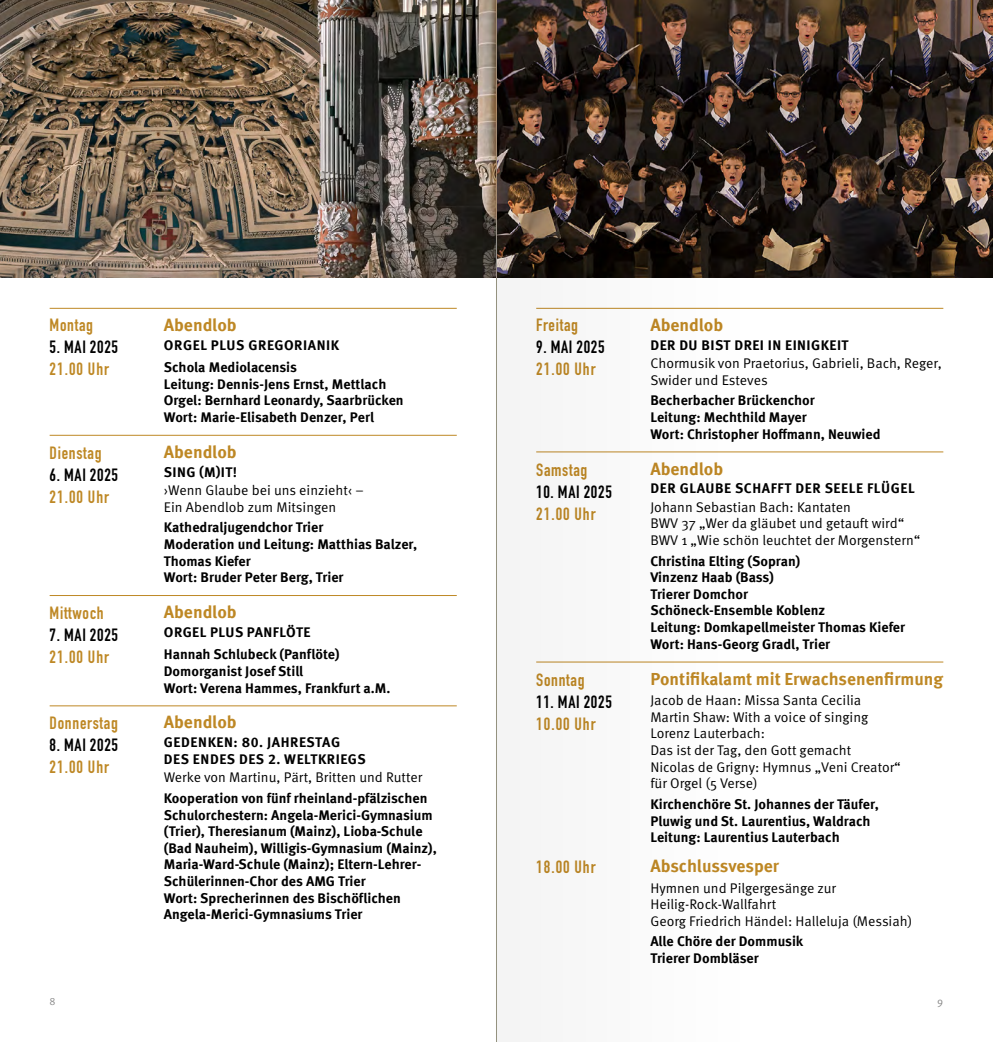
<style>
.page{position:relative;width:993px;height:1042px;background:#fff}
.page>*{position:absolute;margin:0;border:0;box-sizing:border-box;transform-origin:0 0}
.t1{font:700 17.5px "DIN Condensed";letter-spacing:.04em;color:#be8825}
.t2{font:700 17.5px "Meta Pro";color:#be8825}
.t3{font:700 17.5px "DIN Condensed";letter-spacing:.04em;color:#000}
.t4{font:700 14px/16.6px "Meta Pro";color:#000}
.t5{font:14px/16.6px "Meta Pro";color:#000}
.t6{font:700 14px/16.6px "Meta Pro";letter-spacing:.04em;color:#000}
.t7{font:700 14px "Meta Pro";letter-spacing:.03em;color:#000}
.t8{font:10.5px "Meta Pro";color:#878787}
</style>
<div class="page">
<hr style="left:50px;top:308px;width:406px;height:1px;background:#be8825">
<hr style="left:50px;top:435px;width:406px;height:1px;background:#be8825">
<hr style="left:50px;top:595px;width:406px;height:1px;background:#be8825">
<hr style="left:50px;top:705px;width:406px;height:1px;background:#be8825">
<hr style="left:536px;top:308px;width:407px;height:1px;background:#be8825">
<hr style="left:536px;top:452px;width:407px;height:1px;background:#be8825">
<hr style="left:536px;top:662px;width:407px;height:1px;background:#be8825">
<img style="left:759px;top:0;width:233px;height:278px">
<img style="left:0;top:0;width:496px;height:278px">
<svg style="left:496px;top:0;width:263px;height:1042px"></svg>
<p class="t1" style="left:50px;top:313px;width:45px">Montag</p>
<p class="t3" style="left:50px;top:335px;width:70px">5. MAI 2025</p>
<p class="t1" style="left:50px;top:357px;width:61px">21.00 Uhr</p>
<p class="t1" style="left:50px;top:441px;width:53px">Dienstag</p>
<p class="t3" style="left:50px;top:463px;width:70px">6. MAI 2025</p>
<p class="t1" style="left:50px;top:485px;width:61px">21.00 Uhr</p>
<p class="t1" style="left:50px;top:601px;width:55px">Mittwoch</p>
<p class="t3" style="left:50px;top:623px;width:70px">7. MAI 2025</p>
<p class="t1" style="left:50px;top:645px;width:61px">21.00 Uhr</p>
<p class="t1" style="left:50px;top:711px;width:70px">Donnerstag</p>
<p class="t3" style="left:50px;top:733px;width:70px">8. MAI 2025</p>
<p class="t1" style="left:50px;top:755px;width:61px">21.00 Uhr</p>
<p class="t2" style="left:164px;top:311px;width:74px">Abendlob</p>
<p class="t4" style="left:164px;top:333px;width:177px;line-height:22.4px">ORGEL PLUS GREGORIANIK<br>Schola Mediolacensis</p>
<p class="t4" style="left:164px;top:375px;width:241px">Leitung: Dennis-Jens Ernst, Mettlach<br>Orgel: Bernhard Leonardy, Saarbrücken<br>Wort: Marie-Elisabeth Denzer, Perl</p>
<p class="t2" style="left:164px;top:438px;width:74px">Abendlob</p>
<p class="t4" style="left:164px;top:463px;width:75px">SING (M)IT!</p>
<p class="t5" style="left:164px;top:482px;width:201px">›Wenn Glaube bei uns einzieht‹ –<br>Ein Abendlob zum Mitsingen</p>
<p class="t4" style="left:164px;top:518px;width:255px">Kathedraljugendchor Trier<br>Moderation und Leitung: Matthias Balzer,<br>Thomas Kiefer<br>Wort: Bruder Peter Berg, Trier</p>
<p class="t2" style="left:164px;top:598px;width:74px">Abendlob</p>
<p class="t4" style="left:164px;top:620px;width:177px;line-height:22.4px">ORGEL PLUS PANFLÖTE<br>Hannah Schlubeck (Panflöte)</p>
<p class="t4" style="left:164px;top:662px;width:228px">Domorganist Josef Still<br>Wort: Verena Hammes, Frankfurt a.M.</p>
<p class="t2" style="left:164px;top:709px;width:74px">Abendlob</p>
<p class="t6" style="left:164px;top:733px;width:203px">GEDENKEN: 80. JAHRESTAG<br>DES ENDES DES 2. WELTKRIEGS</p>
<p class="t5" style="left:164px;top:769px;width:260px">Werke von Martinu, Pärt, Britten und Rutter</p>
<p class="t4" style="left:164px;top:789px;width:274px">Kooperation von fünf rheinland-pfälzischen Schulorchestern: Angela-Merici-Gymnasium (Trier), Theresianum (Mainz), Lioba-Schule (Bad Nauheim), Willigis-Gymnasium (Mainz), Maria-Ward-Schule (Mainz); Eltern-Lehrer-Schülerinnen-Chor des AMG Trier<br>Wort: Sprecherinnen des Bischöflichen Angela-Merici-Gymnasiums Trier</p>
<p class="t1" style="left:536px;top:313px;width:43px">Freitag</p>
<p class="t3" style="left:536px;top:335px;width:70px">9. MAI 2025</p>
<p class="t1" style="left:536px;top:357px;width:61px">21.00 Uhr</p>
<p class="t1" style="left:536px;top:458px;width:53px">Samstag</p>
<p class="t3" style="left:536px;top:480px;width:77px">10. MAI 2025</p>
<p class="t1" style="left:536px;top:502px;width:61px">21.00 Uhr</p>
<p class="t1" style="left:536px;top:668px;width:50px">Sonntag</p>
<p class="t3" style="left:536px;top:690px;width:77px">11. MAI 2025</p>
<p class="t1" style="left:536px;top:712px;width:61px">10.00 Uhr</p>
<p class="t1" style="left:536px;top:855px;width:61px">18.00 Uhr</p>
<p class="t2" style="left:650px;top:311px;width:74px">Abendlob</p>
<p class="t7" style="left:650px;top:334px;width:199px">DER DU BIST DREI IN EINIGKEIT</p>
<p class="t5" style="left:650px;top:355px;width:293px">Chormusik von Praetorius, Gabrieli, Bach, Reger,<br>Swider und Esteves</p>
<p class="t4" style="left:650px;top:391px;width:231px">Becherbacher Brückenchor<br>Leitung: Mechthild Mayer<br>Wort: Christopher Hoffmann, Neuwied</p>
<p class="t2" style="left:650px;top:455px;width:74px">Abendlob</p>
<p class="t6" style="left:650px;top:479px;width:266px">DER GLAUBE SCHAFFT DER SEELE FLÜGEL</p>
<p class="t5" style="left:650px;top:499px;width:271px">Johann Sebastian Bach: Kantaten<br>BWV 37 „Wer da gläubet und getauft wird“<br>BWV 1 „Wie schön leuchtet der Morgenstern“</p>
<p class="t4" style="left:650px;top:551px;width:256px">Christina Elting (Sopran)<br>Vinzenz Haab (Bass)<br>Trierer Domchor<br>Schöneck-Ensemble Koblenz<br>Leitung: Domkapellmeister Thomas Kiefer<br>Wort: Hans-Georg Gradl, Trier</p>
<p class="t2" style="left:650px;top:665px;width:294px">Pontifikalamt mit Erwachsenenfirmung</p>
<p class="t5" style="left:650px;top:692px;width:252px">Jacob de Haan: Missa Santa Cecilia<br>Martin Shaw: With a voice of singing<br>Lorenz Lauterbach:<br>Das ist der Tag, den Gott gemacht<br>Nicolas de Grigny: Hymnus „Veni Creator“ für Orgel (5 Verse)</p>
<p class="t4" style="left:650px;top:795px;width:230px">Kirchenchöre St. Johannes der Täufer,<br>Pluwig und St. Laurentius, Waldrach<br>Leitung: Laurentius Lauterbach</p>
<p class="t2" style="left:650px;top:852px;width:130px">Abschlussvesper</p>
<p class="t5" style="left:650px;top:880px;width:263px">Hymnen und Pilgergesänge zur<br>Heilig-Rock-Wallfahrt<br>Georg Friedrich Händel: Halleluja (Messiah)</p>
<p class="t4" style="left:650px;top:932px;width:154px">Alle Chöre der Dommusik<br>Trierer Dombläser</p>
<p class="t8" style="left:50px;top:995px;width:8px">8</p>
<p class="t8" style="left:936px;top:995px;width:8px">9</p>
</div>
